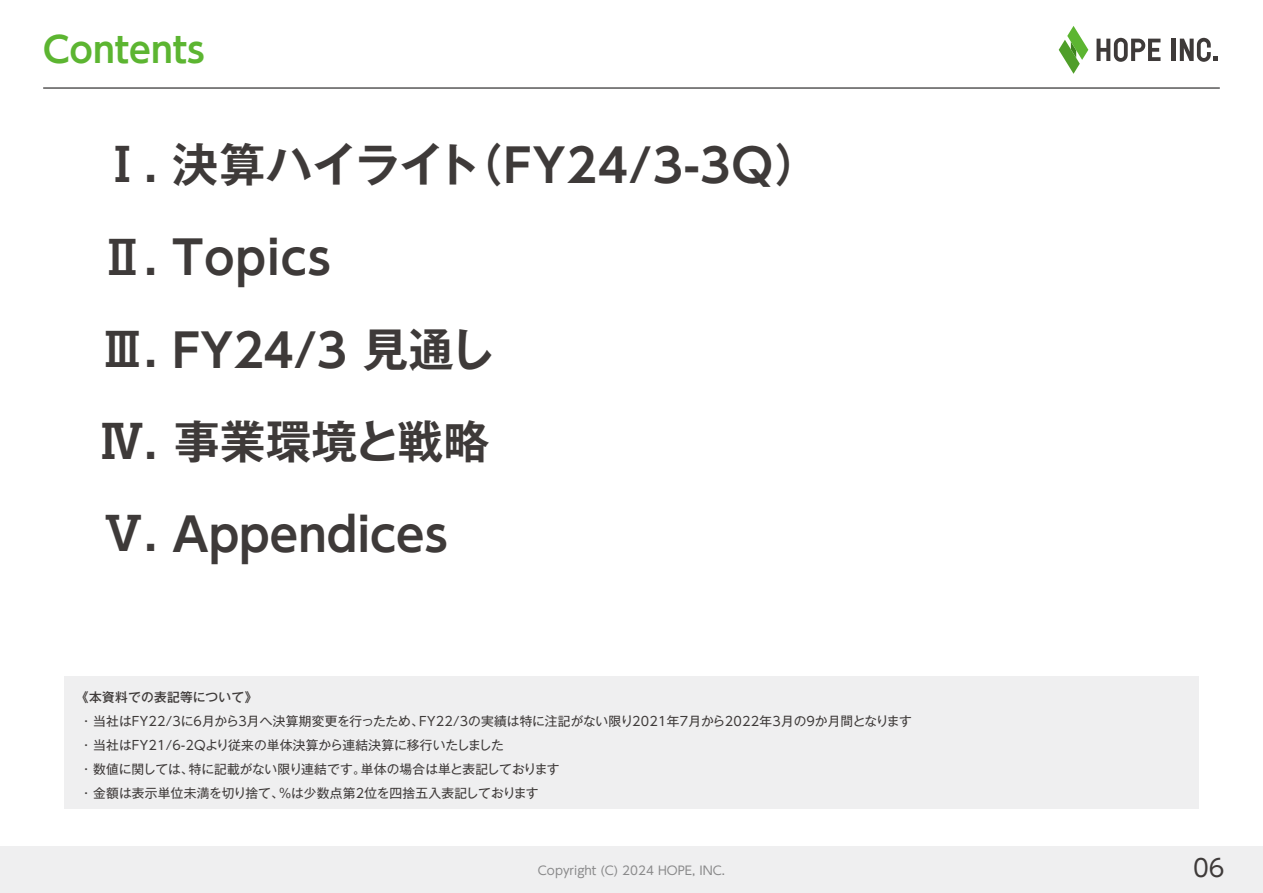
<style>
.page{position:relative;width:1263px;height:893px;background:#fff}
.page>*{position:absolute;margin:0;border:0;box-sizing:border-box;transform-origin:0 0}
.t1{font:700 45.9px "UD Shin Go Pro De";color:#3e3a39}
.t2{font:700 45.9px "Gothic MB101 Pro De";color:#3e3a39}
.t3{font:700 35.25px "UD Shin Go Pro De";color:#5cb531}
.t4{font:24px "UD Shin Go Pro";color:#3e3a39}
.t5{font:12.75px/24px "Gothic MB101 Pro";color:#3e3a39}
.t6{font:12px "UD Shin Go Pro";color:#89898a}
.s1{font-family:"UD Shin Go Pro De"}
.s2{font-family:"Gothic MB101 Pro De"}
.s3{font-weight:500}
.s4{font-family:"UD Shin Go Pro"}
</style>
<div class="page">
<div style="left:0;top:846px;width:1263px;height:47px;background:#efeff0"></div>
<hr style="left:43px;top:87px;width:1177px;height:2px;background:#595757">
<svg style="left:1059px;top:26px;width:29px;height:48px"></svg>
<svg style="left:1096px;top:38px;width:64px;height:24px"></svg>
<hr style="left:1171px;top:39px;width:4px;height:22px;background:#3e3a39">
<svg style="left:1180px;top:38px;width:37px;height:24px"></svg>
<div style="left:64px;top:676px;width:1134px;height:133px;background:#efeff0"></div>
<h2 class="t3" style="left:43px;top:21px;width:163px">Contents</h2>
<h1 class="t2" style="left:99px;top:127px;width:722px">Ⅰ．決算ハイライト（<span class="s1">FY24/3-3Q</span>）</h1>
<h1 class="t1" style="left:99px;top:221px;width:233px"><span class="s2">Ⅱ．</span>Topics</h1>
<h1 class="t1" style="left:99px;top:313px;width:397px"><span class="s2">Ⅲ．</span>FY24/3 <span class="s2">見通し</span></h1>
<h1 class="t2" style="left:99px;top:403px;width:392px">Ⅳ．事業環境と戦略</h1>
<h1 class="t1" style="left:101px;top:497px;width:348px"><span class="s2">Ⅴ．</span>Appendices</h1>
<p class="t5" style="left:80px;top:683px;width:833px;text-indent:-4px"><span class="s3">《本資料での表記等について》<br></span>・当社は<span class="s4">FY22/3</span>に<span class="s4">6</span>月から<span class="s4">3</span>月へ決算期変更を行ったため、<span class="s4">FY22/3</span>の実績は特に注記がない限り<span class="s4">2021</span>年<span class="s4">7</span>月から<span class="s4">2022</span>年<span class="s4">3</span>月の<span class="s4">9</span>か月間となります・当社は<span class="s4">FY21/6-2Q</span>より従来の単体決算から連結決算に移行いたしました<br>・数値に関しては、特に記載がない限り連結です。単体の場合は単と表記しております<br>・金額は表示単位未満を切り捨て、％は少数点第<span class="s4">2</span>位を四捨五入表記しております</p>
<p class="t6" style="left:538px;top:860px;width:188px">Copyright (C) 2024 HOPE, INC.</p>
<h3 class="t4" style="left:1193px;top:848px;width:33px">06</h3>
</div>
